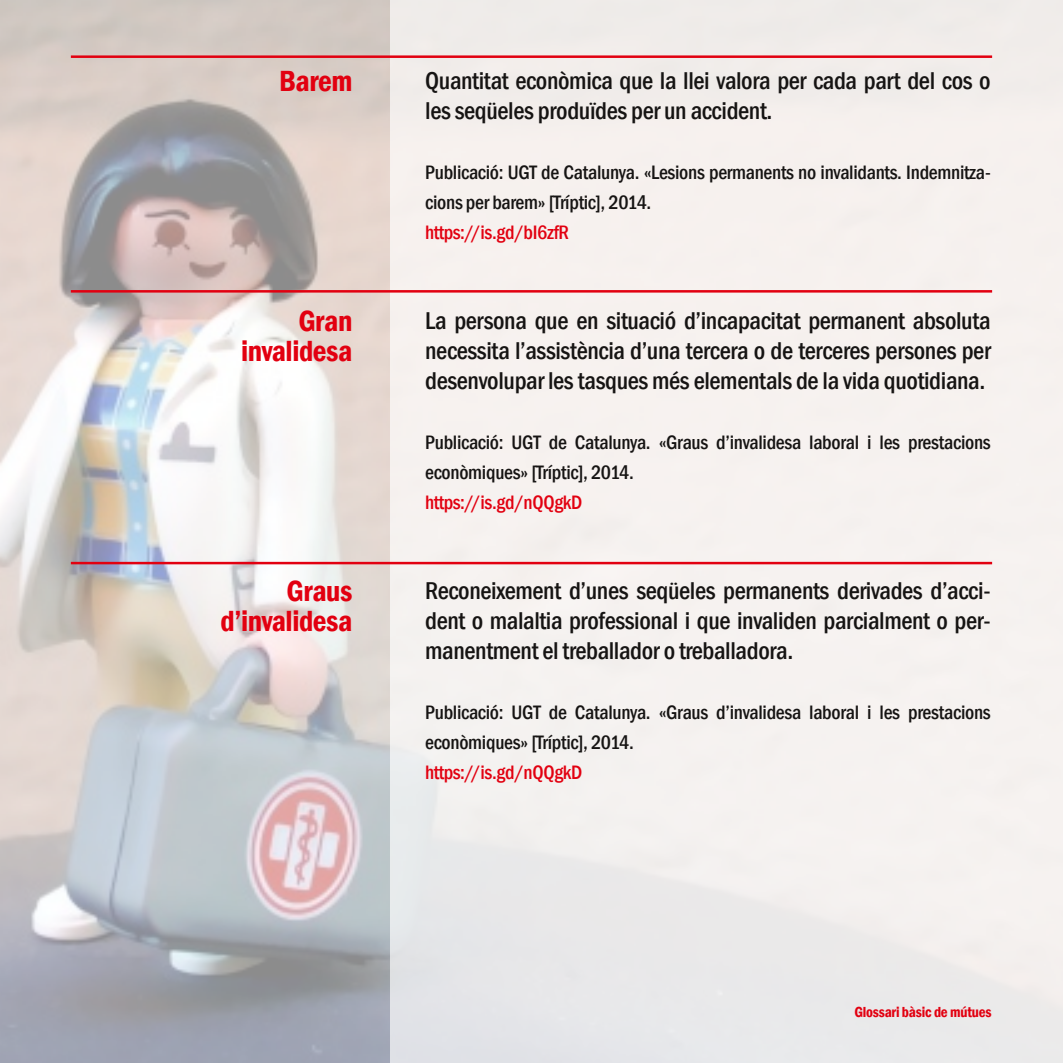
<style>
.page{position:relative;width:1063px;height:1063px;background:#fff}
.page>*{position:absolute;margin:0;border:0;box-sizing:border-box;transform-origin:0 0}
.t1{font:600 condensed 30px/30px "Franklin Gothic";letter-spacing:-.015em;color:#e20010;text-align:right}
.t2{font:500 condensed 25px/30px "Franklin Gothic";letter-spacing:-.015em;color:#161413;text-align:justify}
.t3{font:500 condensed 20px/30px "Franklin Gothic";letter-spacing:-.015em;color:#161413}
.t4{font:500 condensed 20px "Franklin Gothic";letter-spacing:-.015em;color:#e20010}
.t5{font:600 condensed 15px "Franklin Gothic";letter-spacing:-.015em;color:#e20010}
</style>
<div class="page">
<div style="left:0;top:0;width:390px;height:1063px;background:#fff;opacity:.55"></div>
<div style="left:390px;top:0;width:673px;height:1063px;background:#fff;opacity:.85"></div>
<hr style="left:71px;top:55px;width:921px;height:3px;background:#e20010">
<hr style="left:71px;top:290px;width:921px;height:3px;background:#e20010">
<hr style="left:71px;top:562px;width:921px;height:2px;background:#e20010">
<p class="t1" style="left:279px;top:65px;width:75px">Barem</p>
<p class="t1" style="left:241px;top:305px;width:113px">Gran invalidesa</p>
<p class="t1" style="left:221px;top:575px;width:133px">Graus d’invalidesa</p>
<p class="t2" style="left:425px;top:65px;width:567px">Quantitat econòmica que la llei valora per cada part del cos o les seqüeles produïdes per un accident.</p>
<p class="t3" style="left:425px;top:157px;width:567px">Publicació: UGT de Catalunya. «Lesions permanents no invalidants. Indemnitza&shy;cions per barem» [Tríptic], 2014.</p>
<p class="t4" style="left:425px;top:221px;width:145px">https://is.gd/bI6zfR</p>
<p class="t2" style="left:425px;top:305px;width:567px">La persona que en situació d’incapacitat permanent absoluta necessita l’assistència d’una tercera o de terceres persones per desenvolupar les tasques més elementals de la vida quotidiana.</p>
<p class="t3" style="left:425px;top:427px;width:567px">Publicació: UGT de Catalunya. «Graus d’invalidesa laboral i les prestacions econòmiques» [Tríptic], 2014.</p>
<p class="t4" style="left:425px;top:491px;width:159px">https://is.gd/nQQgkD</p>
<p class="t2" style="left:425px;top:575px;width:567px">Reconeixement d’unes seqüeles permanents derivades d’acci&shy;dent o malaltia professional i que invaliden parcialment o per&shy;manentment el treballador o treballadora.</p>
<p class="t3" style="left:425px;top:697px;width:567px">Publicació: UGT de Catalunya. «Graus d’invalidesa laboral i les prestacions econòmiques» [Tríptic], 2014.</p>
<p class="t4" style="left:425px;top:761px;width:159px">https://is.gd/nQQgkD</p>
<p class="t5" style="left:854px;top:1004px;width:139px">Glossari bàsic de mútues</p>
</div>
